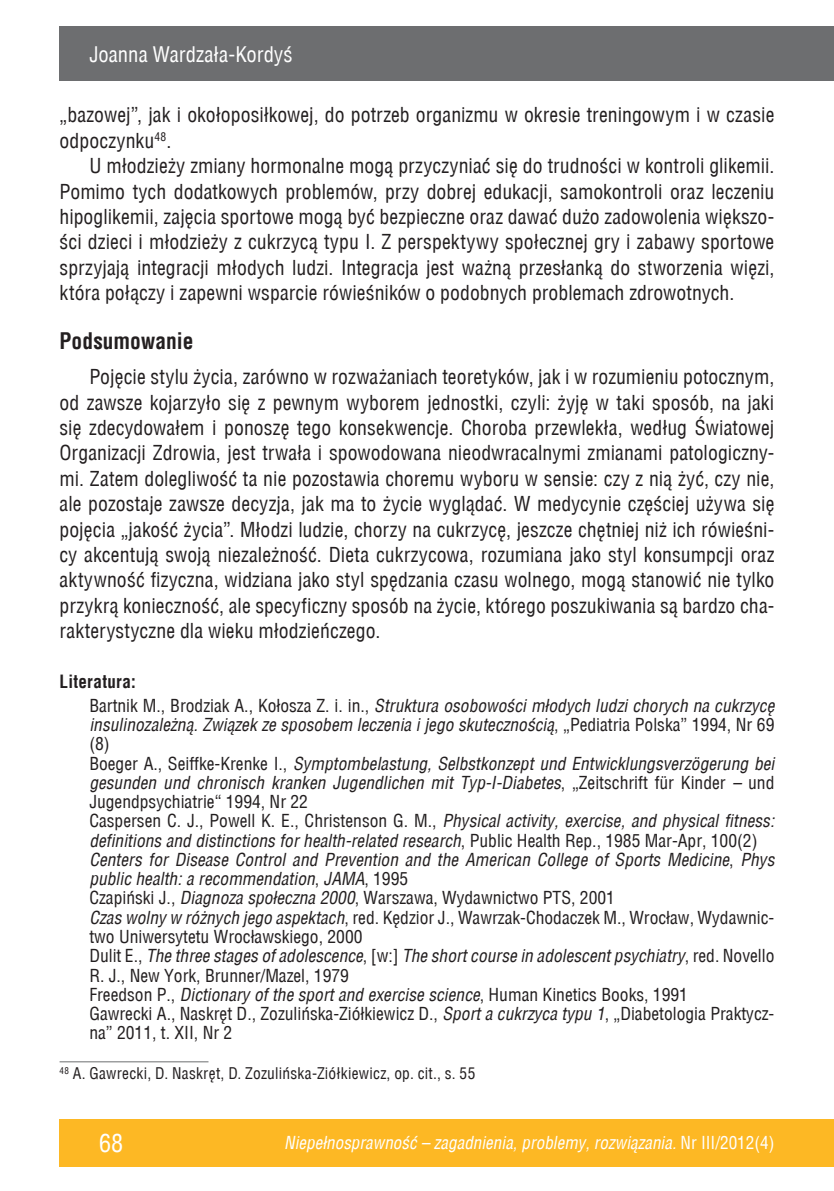
<style>
.page{position:relative;width:834px;height:1191px;background:#fff}
.page>*{position:absolute;margin:0;border:0;box-sizing:border-box;transform-origin:0 0}
.t1{font:24.5px "Switzerland Condensed";color:#fff}
.t2{font:700 21.88px "Switzerland Condensed";letter-spacing:.005em;color:#231f20}
.t3{font:21px "Switzerland Condensed";letter-spacing:.005em;color:#fff}
.t4{font:20.12px/25.4px "Switzerland Condensed";letter-spacing:.005em;color:#231f20;text-align:justify}
.t5{font:italic 17.5px/19.2px "Switzerland Condensed";color:#231f20}
.t6{font:italic 17.5px "Switzerland Condensed";color:#fff}
.t7{font:15.75px "Switzerland Condensed";letter-spacing:.02em;color:#231f20}
.s1{font-weight:700;font-style:normal}
.s2{font-style:normal}
</style>
<div class="page">
<div style="left:60px;top:1119px;width:773px;height:47px;background:#fdb824"></div>
<div style="left:60px;top:26px;width:773px;height:55px;background:#6d6e70"></div>
<hr style="left:60px;top:1061px;width:148px;height:1px;background:#6d6e70">
<p class="t3" style="left:89px;top:42px;width:205px">Joanna Wardzała-Kordyś</p>
<p class="t4" style="left:60px;top:102px;width:716px">„bazowej”, jak i okołoposiłkowej, do potrzeb organizmu w okresie treningowym i w czasie odpoczynku<sup>48</sup>.</p>
<p class="t4" style="left:60px;top:153px;width:716px;text-indent:30px">U młodzieży zmiany hormonalne mogą przyczyniać się do trudności w kontroli glikemii.<br>Pomimo tych dodatkowych problemów, przy dobrej edukacji, samokontroli oraz leczeniu hipoglikemii, zajęcia sportowe mogą być bezpieczne oraz dawać dużo zadowolenia większo&shy;ści dzieci i młodzieży z cukrzycą typu I. Z perspektywy społecznej gry i zabawy sportowe sprzyjają integracji młodych ludzi. Integracja jest ważną przesłanką do stworzenia więzi, która połączy i zapewni wsparcie rówieśników o podobnych problemach zdrowotnych.</p>
<p class="t2" style="left:60px;top:328px;width:135px">Podsumowanie</p>
<p class="t4" style="left:60px;top:364px;width:716px;text-indent:30px">Pojęcie stylu życia, zarówno w rozważaniach teoretyków, jak i w rozumieniu potocznym, od zawsze kojarzyło się z pewnym wyborem jednostki, czyli: żyję w taki sposób, na jaki się zdecydowałem i ponoszę tego konsekwencje. Choroba przewlekła, według Światowej Organizacji Zdrowia, jest trwała i spowodowana nieodwracalnymi zmianami patologiczny&shy;mi. Zatem dolegliwość ta nie pozostawia choremu wyboru w sensie: czy z nią żyć, czy nie, ale pozostaje zawsze decyzja, jak ma to życie wyglądać. W medycynie częściej używa się pojęcia „jakość życia”. Młodzi ludzie, chorzy na cukrzycę, jeszcze chętniej niż ich rówieśni&shy;cy akcentują swoją niezależność. Dieta cukrzycowa, rozumiana jako styl konsumpcji oraz aktywność fizyczna, widziana jako styl spędzania czasu wolnego, mogą stanowić nie tylko przykrą konieczność, ale specyficzny sposób na życie, którego poszukiwania są bardzo cha&shy;rakterystyczne dla wieku młodzieńczego.</p>
<p class="t5" style="left:89px;top:669px;width:686px;line-height:24.2px;text-indent:-30px"><span class="s1">Literatura:<br></span><span class="s2">Bartnik M., Brodziak A., Kołosza Z. i. in.,</span> Struktura osobowości młodych ludzi chorych na cukrzycę</p>
<p class="t5" style="left:89px;top:715px;width:686px">insulinozależną. Związek ze sposobem leczenia i jego skutecznością<span class="s2">, „Pediatria Polska” 1994, Nr 69 (8)<br>Boeger A., Seiffke-Krenke I.,</span> Symptombelastung, Selbstkonzept und Entwicklungsverzögerung bei gesunden und chronisch kranken Jugendlichen mit Typ-I-Diabetes<span class="s2">, „Zeitschrift für Kinder</span> – <span class="s2">und Jugendpsychiatrie“ 1994, Nr 22<br>Caspersen C. J., Powell K. E., Christenson G. M.,</span> Physical activity, exercise, and physical fitness: definitions and distinctions for health-related research<span class="s2">, Public Health Rep., 1985 Mar-Apr, 100(2)<br></span>Centers for Disease Control and Prevention and the American College of Sports Medicine<span class="s2">,</span> Phys public health: a recommendation<span class="s2">,</span> JAMA<span class="s2">, 1995<br>Czapiński J.,</span> Diagnoza społeczna 2000<span class="s2">, Warszawa, Wydawnictwo PTS, 2001<br></span>Czas wolny w różnych jego aspektach<span class="s2">, red. Kędzior J., Wawrzak-Chodaczek M., Wrocław, Wydawnic&shy;two Uniwersytetu Wrocławskiego, 2000<br>Dulit E.,</span> The three stages of adolescence<span class="s2">, [w:]</span> The short course in adolescent psychiatry<span class="s2">, red. Novello R. J., New York, Brunner/Mazel, 1979<br>Freedson P.,</span> Dictionary of the sport and exercise science<span class="s2">, Human Kinetics Books, 1991<br>Gawrecki A., Naskręt D., Zozulińska-Ziółkiewicz D.,</span> Sport a cukrzyca typu 1<span class="s2">, „Diabetologia Praktycz&shy;na” 2011, t. XII, Nr 2</span></p>
<p class="t7" style="left:60px;top:1064px;width:417px"><sup>48</sup> A. Gawrecki, D. Naskręt, D. Zozulińska-Ziółkiewicz, op. cit., s. 55</p>
<p class="t1" style="left:99px;top:1129px;width:26px">68</p>
<p class="t6" style="left:284px;top:1132px;width:491px">Niepełnosprawność – zagadnienia, problemy, rozwiązania. <span class="s2">Nr III/2012(4)</span></p>
</div>
